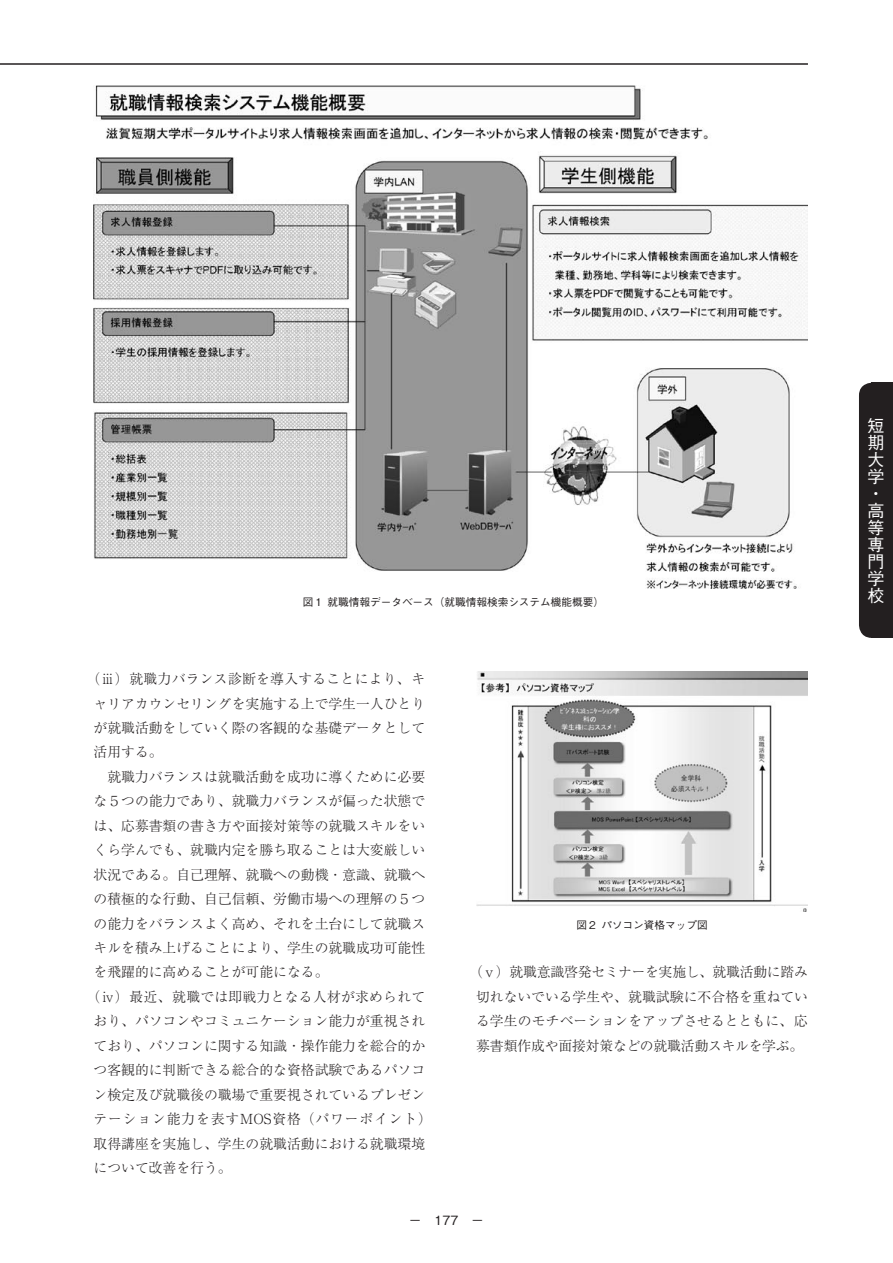
<style>
.page{position:relative;width:893px;height:1263px;background:#fff}
.page>*{position:absolute;margin:0;border:0;box-sizing:border-box;transform-origin:0 0}
.t1{font:500 16.95px/17px "Gothic BBB Pro";color:#fff}
.t2{font:300 13.8px/24.5px "Ryumin Pro";color:#231f20;text-align:justify}
.t3{font:300 13.8px "Ryumin Pro";letter-spacing:.02em;color:#231f20}
.t4{font:300 13.8px "Ryumin Pro";letter-spacing:.06em;color:#231f20}
.t5{font:500 12.75px "Gothic BBB Pro";color:#231f20}
.t6{font:500 10.65px "Gothic BBB Pro";color:#231f20}
</style>
<div class="page">
<div style="left:859px;top:383px;width:25px;height:255px;background:#231f20;border-radius:13px"></div>
<div style="left:872px;top:383px;width:21px;height:255px;background:#231f20"></div>
<hr style="left:0;top:64px;width:808px;height:1px;background:#231f20">
<img style="left:476px;top:672px;width:332px;height:239px">
<img style="left:94px;top:85px;width:714px;height:503px">
<p class="t6" style="left:303px;top:594px;width:303px">図１ 就職情報データベース（就職情報検索システム機能概要）</p>
<p class="t2" style="left:94px;top:665px;width:333px;text-indent:-7px">（ⅲ）就職力バランス診断を導入することにより、キャリアカウンセリングを実施する上で学生一人ひとりが就職活動をしていく際の客観的な基礎データとして活用する。</p>
<p class="t2" style="left:107px;top:763px;width:319px">就職力バランスは就職活動を成功に導くために必要</p>
<p class="t2" style="left:94px;top:788px;width:333px">な５つの能力であり、就職力バランスが偏った状態で</p>
<p class="t2" style="left:94px;top:812px;width:333px">は、応募書類の書き方や面接対策等の就職スキルをい</p>
<p class="t2" style="left:94px;top:837px;width:333px">くら学んでも、就職内定を勝ち取ることは大変厳しい</p>
<p class="t2" style="left:94px;top:861px;width:333px">状況である。自己理解、就職への動機・意識、就職へ</p>
<p class="t2" style="left:94px;top:885px;width:333px">の積極的な行動、自己信頼、労働市場への理解の５つ</p>
<p class="t2" style="left:94px;top:910px;width:333px">の能力をバランスよく高め、それを土台にして就職ス</p>
<p class="t2" style="left:94px;top:934px;width:333px">キルを積み上げることにより、学生の就職成功可能性</p>
<p class="t2" style="left:94px;top:959px;width:236px">を飛躍的に高めることが可能になる。</p>
<p class="t3" style="left:87px;top:986px;width:340px">（ⅳ）最近、就職では即戦力となる人材が求められて</p>
<p class="t2" style="left:94px;top:1008px;width:333px">おり、パソコンやコミュニケーション能力が重視され</p>
<p class="t2" style="left:94px;top:1032px;width:333px">ており、パソコンに関する知識・操作能力を総合的か</p>
<p class="t2" style="left:94px;top:1057px;width:333px">つ客観的に判断できる総合的な資格試験であるパソコ</p>
<p class="t2" style="left:94px;top:1081px;width:333px">ン検定及び就職後の職場で重要視されているプレゼン</p>
<p class="t4" style="left:94px;top:1108px;width:340px">テーション能力を表すMOS資格（パワーポイント）</p>
<p class="t2" style="left:94px;top:1130px;width:333px">取得講座を実施し、学生の就職活動における就職環境</p>
<p class="t2" style="left:94px;top:1154px;width:140px">について改善を行う。</p>
<p class="t6" style="left:576px;top:916px;width:133px">図２ パソコン資格マップ図</p>
<p class="t2" style="left:469px;top:959px;width:340px;text-align:center">（ⅴ）就職意識啓発セミナーを実施し、就職活動に踏み切れないでいる学生や、就職試験に不合格を重ねている学生のモチベーションをアップさせるとともに、応募書類作成や面接対策などの就職活動スキルを学ぶ。</p>
<p class="t5" style="left:409px;top:1210px;width:77px">－　177　－</p>
<p class="t1" style="left:867px;top:415px;width:18px">短期大学・高等専門学校</p>
</div>
